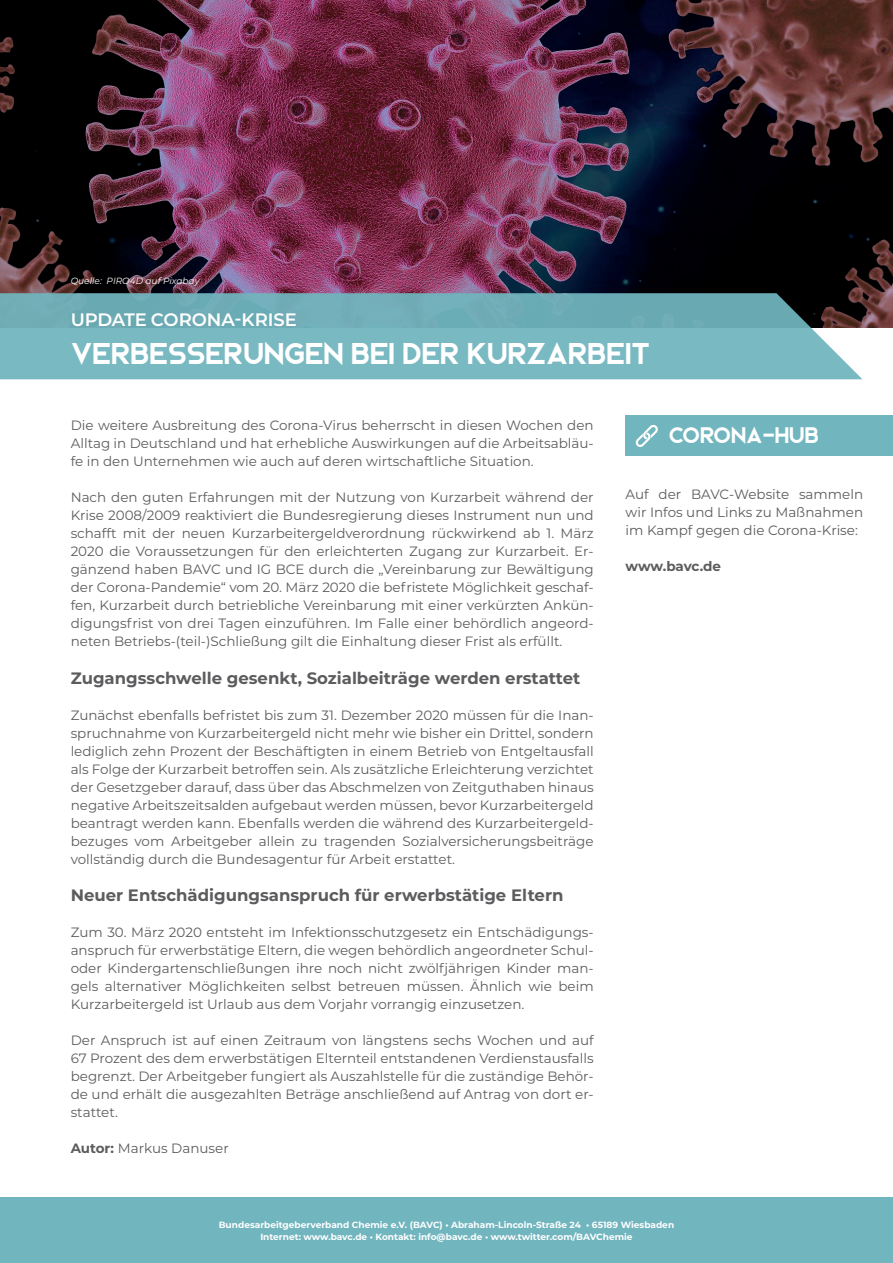
<style>
.page{position:relative;width:893px;height:1263px;background:#fff}
.page>*{position:absolute;margin:0;border:0;box-sizing:border-box;transform-origin:0 0}
.t1{font:30px "Bjorn";color:#fff}
.t2{font:22.5px "Bjorn";color:#fff}
.t3{font:600 18px "Montserrat";letter-spacing:-.005em;color:#fff}
.t4{font:700 16.5px "Montserrat";color:#5c5c5f}
.t5{font:13.5px/18px "Montserrat";color:#5c5c5f;text-align:justify}
.t6{font:700 13.5px "Montserrat";letter-spacing:-.01em;color:#5c5c5f}
.t7{font:700 9px/12px "Montserrat";color:#fff;text-align:center}
.t8{font:italic 9px "Montserrat";color:#fff}
.s1{font-weight:700}
</style>
<div class="page">
<div style="left:0;top:1197px;width:893px;height:66px;background:#71b5be"></div>
<img style="left:0;top:0;width:893px;height:327px">
<svg style="left:0;top:293px;width:862px;height:86px;background:#73afb8"></svg>
<div style="left:626px;top:415px;width:267px;height:40px;background:#71b5be"></div>
<svg style="left:635px;top:425px;width:23px;height:22px"></svg>
<p class="t8" style="left:71px;top:274px;width:130px">Quelle: PIRO4D auf Pixabay</p>
<h3 class="t3" style="left:71px;top:306px;width:228px">UPDATE CORONA-KRISE</h3>
<h1 class="t1" style="left:71px;top:335px;width:581px">VERBESSERUNGEN BEI DER KURZARBEIT</h1>
<p class="t5" style="left:71px;top:415px;width:525px">Die weitere Ausbreitung des Corona-Virus beherrscht in diesen Wochen den Alltag in Deutschland und hat erhebliche Auswirkungen auf die Arbeitsabläu&shy;fe in den Unternehmen wie auch auf deren wirtschaftliche Situation.</p>
<p class="t5" style="left:71px;top:487px;width:525px">Nach den guten Erfahrungen mit der Nutzung von Kurzarbeit während der Krise 2008/2009 reaktiviert die Bundesregierung dieses Instrument nun und schafft mit der neuen Kurzarbeitergeldverordnung rückwirkend ab 1. März 2020 die Voraussetzungen für den erleichterten Zugang zur Kurzarbeit. Er&shy;gänzend haben BAVC und IG BCE durch die „Vereinbarung zur Bewältigung der Corona-Pandemie“ vom 20. März 2020 die befristete Möglichkeit geschaf&shy;fen, Kurzarbeit durch betriebliche Vereinbarung mit einer verkürzten Ankün&shy;digungsfrist von drei Tagen einzuführen. Im Falle einer behördlich angeord&shy;neten Betriebs-(teil-)Schließung gilt die Einhaltung dieser Frist als erfüllt.</p>
<p class="t4" style="left:71px;top:666px;width:511px">Zugangsschwelle gesenkt, Sozialbeiträge werden erstattet</p>
<p class="t5" style="left:71px;top:705px;width:525px">Zunächst ebenfalls befristet bis zum 31. Dezember 2020 müssen für die Inan&shy;spruchnahme von Kurzarbeitergeld nicht mehr wie bisher ein Drittel, sondern lediglich zehn Prozent der Beschäftigten in einem Betrieb von Entgeltausfall als Folge der Kurzarbeit betroffen sein. Als zusätzliche Erleichterung verzichtet der Gesetzgeber darauf, dass über das Abschmelzen von Zeitguthaben hinaus negative Arbeitszeitsalden aufgebaut werden müssen, bevor Kurzarbeitergeld beantragt werden kann. Ebenfalls werden die während des Kurzarbeitergeld&shy;bezuges vom Arbeitgeber allein zu tragenden Sozialversicherungsbeiträge vollständig durch die Bundesagentur für Arbeit erstattet.</p>
<p class="t4" style="left:71px;top:884px;width:494px">Neuer Entschädigungsanspruch für erwerbstätige Eltern</p>
<p class="t5" style="left:71px;top:923px;width:525px">Zum 30. März 2020 entsteht im Infektionsschutzgesetz ein Entschädigungs&shy;anspruch für erwerbstätige Eltern, die wegen behördlich angeordneter Schul&shy;oder Kindergartenschließungen ihre noch nicht zwölfjährigen Kinder man&shy;gels alternativer Möglichkeiten selbst betreuen müssen. Ähnlich wie beim Kurzarbeitergeld ist Urlaub aus dem Vorjahr vorrangig einzusetzen.</p>
<p class="t5" style="left:71px;top:1031px;width:525px">Der Anspruch ist auf einen Zeitraum von längstens sechs Wochen und auf 67 Prozent des dem erwerbstätigen Elternteil entstandenen Verdienstausfalls begrenzt. Der Arbeitgeber fungiert als Auszahlstelle für die zuständige Behör&shy;de und erhält die ausgezahlten Beträge anschließend auf Antrag von dort er&shy;stattet.</p>
<p class="t5" style="left:71px;top:1139px;width:160px"><span class="s1">Autor:</span> Markus Danuser</p>
<h2 class="t2" style="left:669px;top:422px;width:152px">CORONA-HUB</h2>
<p class="t5" style="left:626px;top:485px;width:239px">Auf der BAVC-Website sammeln wir Infos und Links zu Maßnahmen im Kampf gegen die Corona-Krise:</p>
<p class="t6" style="left:626px;top:557px;width:97px">www.bavc.de</p>
<p class="t7" style="left:219px;top:1219px;width:457px">Bundesarbeitgeberverband Chemie e.V. (BAVC) • Abraham-Lincoln-Straße 24 • 65189 Wiesbaden<br>Internet: www.bavc.de • Kontakt: info@bavc.de • www.twitter.com/BAVChemie</p>
</div>
